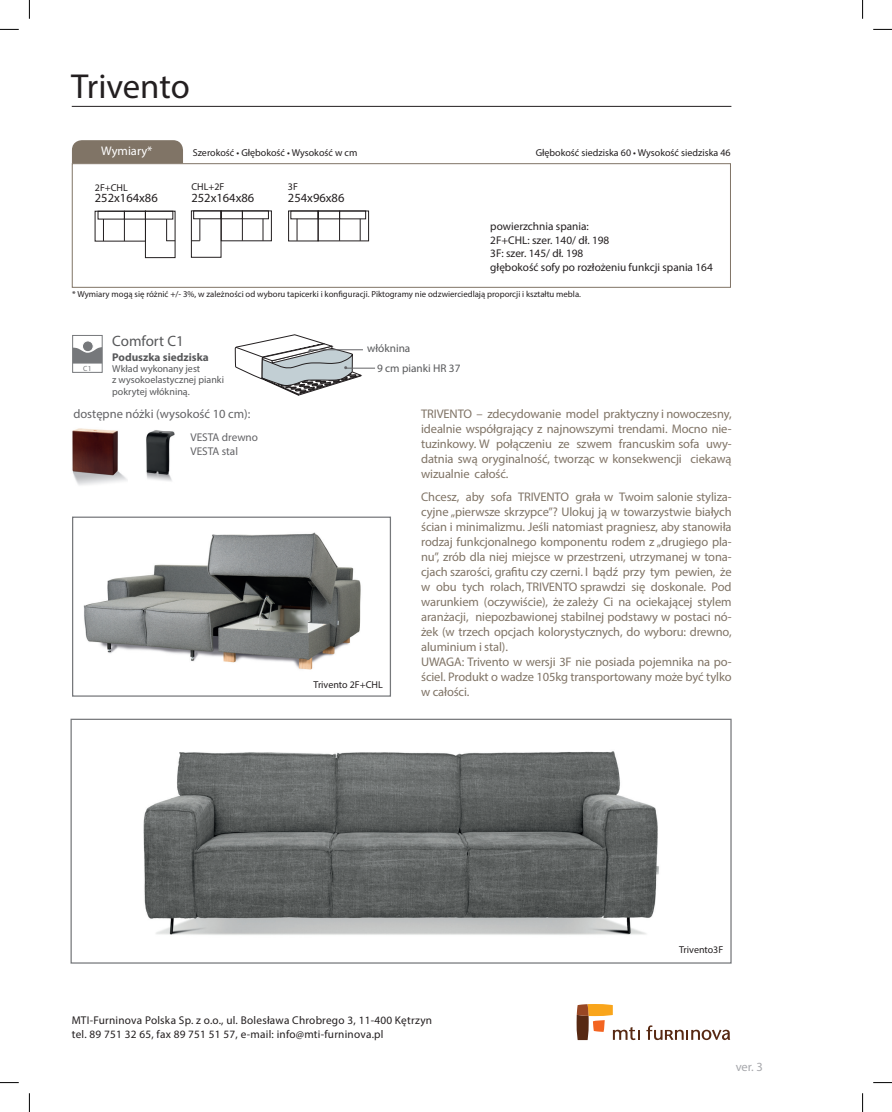
<style>
.page{position:relative;width:892px;height:1112px;background:#fff}
.page>*{position:absolute;margin:0;border:0;box-sizing:border-box;transform-origin:0 0}
.t1{font:34.75px "Myriad Pro";letter-spacing:-.005em;color:#231f20}
.t2{font:15px "Myriad Pro";color:#57585a}
.t3{font:12.5px/15px "Myriad Pro";letter-spacing:-.01em;color:#807466;text-align:justify}
.t4{font:12.5px "Myriad Pro";color:#231f20}
.t5{font:12.5px "Myriad Pro";color:#636366}
.t6{font:12.5px "Myriad Pro";color:#fff}
.t7{font:12.5px "Myriad Pro";color:#a8a9ad}
.t8{font:11.25px/13.5px "Myriad Pro";letter-spacing:.005em;color:#231f20}
.t9{font:11.25px/19.8px "Myriad Pro";color:#57585a}
.t10{font:11.25px/13.5px "Myriad Pro";color:#636366}
.t11{font:700 11.25px "Myriad Pro";color:#57585a}
.t12{font:10px "Myriad Pro";color:#231f20}
.t13{font:10px/11.4px "Myriad Pro";color:#57585a}
.t14{font:8.75px "Myriad Pro";color:#231f20}
.t15{font:7.5px "Myriad Pro";color:#76787b}
</style>
<div class="page">
<hr style="left:72px;top:106px;width:659px;height:1px;background:#231f20">
<div style="left:72px;top:140px;width:111px;height:23px;background:#807466"></div>
<svg style="left:576px;top:1004px;width:63px;height:35px"></svg>
<svg style="left:646px;top:1025px;width:84px;height:14px"></svg>
<div style="left:72px;top:335px;width:30px;height:37px;border:1px solid #76787b"></div>
<svg style="left:73px;top:340px;width:29px;height:23px"></svg>
<hr style="left:345px;top:368px;width:30px;height:1px;background:#636366">
<hr style="left:310px;top:349px;width:53px;height:1px;background:#636366">
<svg style="left:235px;top:334px;width:126px;height:62px"></svg>
<img style="left:72px;top:428px;width:55px;height:57px">
<img style="left:146px;top:430px;width:29px;height:51px">
<div style="left:72px;top:163px;width:658px;height:124px;border:1px solid #807466"></div>
<img style="left:83px;top:532px;width:278px;height:138px">
<div style="left:72px;top:516px;width:319px;height:180px;border:1px solid #76787b"></div>
<img style="left:143px;top:751px;width:516px;height:184px">
<div style="left:70px;top:718px;width:661px;height:245px;border:1px solid #76787b"></div>
<div style="left:145px;top:211px;width:30px;height:47px;border:1px solid #231f20"></div>
<div style="left:98px;top:211px;width:27px;height:8px;border:1px solid #231f20"></div>
<div style="left:124px;top:211px;width:22px;height:8px;border:1px solid #231f20"></div>
<div style="left:145px;top:211px;width:28px;height:8px;border:1px solid #231f20"></div>
<svg style="left:124px;top:219px;width:1px;height:22px"></svg>
<div style="left:288px;top:211px;width:30px;height:30px;border:1px solid #231f20"></div>
<div style="left:318px;top:211px;width:51px;height:30px;border:1px solid #231f20"></div>
<div style="left:339px;top:211px;width:27px;height:8px;border:1px solid #231f20"></div>
<div style="left:318px;top:211px;width:22px;height:8px;border:1px solid #231f20"></div>
<svg style="left:242px;top:219px;width:1px;height:22px"></svg>
<svg style="left:339px;top:219px;width:1px;height:22px"></svg>
<svg style="left:263px;top:219px;width:1px;height:22px"></svg>
<svg style="left:360px;top:219px;width:1px;height:22px"></svg>
<svg style="left:103px;top:219px;width:1px;height:22px"></svg>
<svg style="left:297px;top:219px;width:1px;height:22px"></svg>
<svg style="left:191px;top:219px;width:10px;height:22px"></svg>
<svg style="left:166px;top:219px;width:9px;height:22px"></svg>
<svg style="left:0;top:29px;width:19px;height:1px"></svg>
<svg style="left:873px;top:29px;width:18px;height:1px"></svg>
<svg style="left:0;top:1082px;width:19px;height:1px"></svg>
<svg style="left:873px;top:1082px;width:18px;height:1px"></svg>
<svg style="left:29px;top:0;width:1px;height:19px"></svg>
<svg style="left:29px;top:1093px;width:1px;height:18px"></svg>
<svg style="left:862px;top:0;width:1px;height:19px"></svg>
<svg style="left:862px;top:1093px;width:1px;height:18px"></svg>
<h1 class="t1" style="left:71px;top:65px;width:120px">Trivento</h1>
<p class="t6" style="left:101px;top:143px;width:53px">Wymiary*</p>
<p class="t12" style="left:193px;top:146px;width:166px">Szerokość • Głębokość • Wysokość w cm</p>
<p class="t12" style="left:535px;top:146px;width:196px">Głębokość siedziska 60 • Wysokość siedziska 46</p>
<p class="t12" style="left:95px;top:181px;width:35px">2F+CHL</p>
<p class="t4" style="left:95px;top:190px;width:64px">252x164x86</p>
<p class="t12" style="left:191px;top:181px;width:34px">CHL+2F</p>
<p class="t4" style="left:191px;top:189px;width:64px">252x164x86</p>
<p class="t12" style="left:288px;top:181px;width:11px">3F</p>
<p class="t4" style="left:288px;top:189px;width:58px">254x96x86</p>
<p class="t8" style="left:490px;top:219px;width:224px">powierzchnia spania:<br>2F+CHL: szer. 140/ dł. 198<br>3F: szer. 145/ dł. 198<br>głębokość sofy po rozłożeniu funkcji spania 164</p>
<p class="t14" style="left:72px;top:288px;width:510px">* Wymiary mogą się różnić +/- 3%, w zależności od wyboru tapicerki i konfiguracji. Piktogramy nie odzwierciedlają proporcji i kształtu mebla.</p>
<p class="t15" style="left:83px;top:364px;width:10px">C1</p>
<p class="t2" style="left:112px;top:331px;width:73px">Comfort C1</p>
<p class="t11" style="left:112px;top:349px;width:98px">Poduszka siedziska</p>
<p class="t13" style="left:112px;top:363px;width:113px">Wkład wykonany jest<br>z wysokoelastycznej pianki pokrytej włókniną.</p>
<p class="t9" style="left:377px;top:338px;width:85px;text-indent:-10px">włóknina<br>9 cm pianki HR 37</p>
<p class="t5" style="left:73px;top:406px;width:178px">dostępne nóżki (wysokość 10 cm):</p>
<p class="t3" style="left:421px;top:406px;width:312px">TRIVENTO – zdecydowanie model praktyczny i nowoczesny, idealnie współgrający z najnowszymi trendami. Mocno nie&shy;tuzinkowy. W połączeniu ze szwem francuskim sofa uwy&shy;datnia swą oryginalność, tworząc w konsekwencji ciekawą wizualnie całość.</p>
<p class="t3" style="left:421px;top:488px;width:312px;text-align:left">Chcesz, aby sofa TRIVENTO grała w Twoim salonie styliza&shy;cyjne „pierwsze skrzypce”? Ulokuj ją w towarzystwie białych ścian i minimalizmu. Jeśli natomiast pragniesz, aby stanowiła rodzaj funkcjonalnego komponentu rodem z „drugiego pla&shy;nu”, zrób dla niej miejsce w przestrzeni, utrzymanej w tona&shy;cjach szarości, grafitu czy czerni. I bądź przy tym pewien, że w obu tych rolach, TRIVENTO sprawdzi się doskonale. Pod warunkiem (oczywiście), że zależy Ci na ociekającej stylem aranżacji, niepozbawionej stabilnej podstawy w postaci nó&shy;żek (w trzech opcjach kolorystycznych, do wyboru: drewno, aluminium i stal).<br>UWAGA: Trivento w wersji 3F nie posiada pojemnika na po&shy;ściel. Produkt o wadze 105kg transportowany może być tylko w całości.</p>
<p class="t10" style="left:190px;top:430px;width:69px">VESTA drewno<br>VESTA stal</p>
<p class="t12" style="left:313px;top:678px;width:71px">Trivento 2F+CHL</p>
<p class="t8" style="left:72px;top:1013px;width:362px">MTI-Furninova Polska Sp. z o.o., ul. Bolesława Chrobrego 3, 11-400 Kętrzyn tel. 89 751 32 65, fax 89 751 51 57, e-mail: info@mti-furninova.pl</p>
<p class="t12" style="left:679px;top:943px;width:46px">Trivento3F</p>
<p class="t7" style="left:735px;top:1058px;width:29px">ver. 3</p>
</div>
